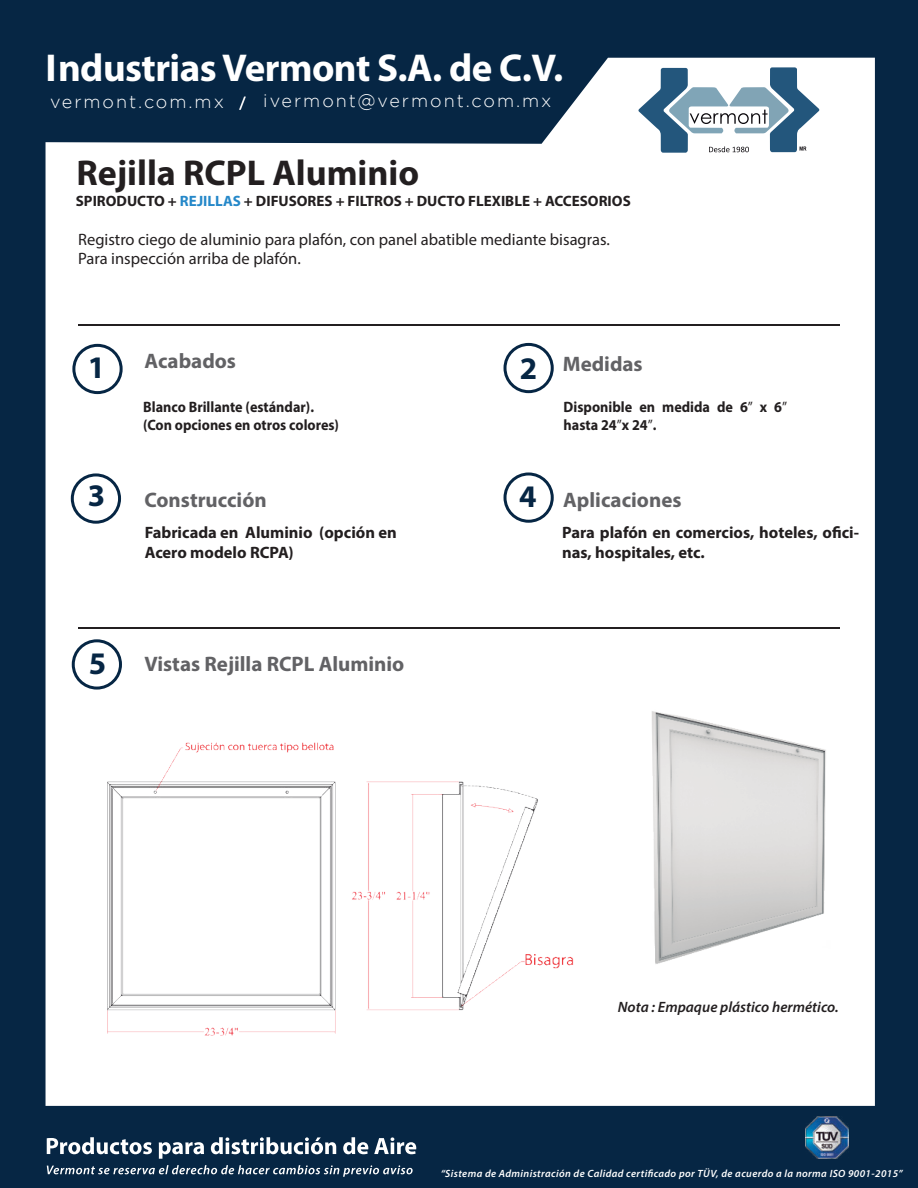
<style>
.page{position:relative;width:918px;height:1188px;background:#062644}
.page>*{position:absolute;margin:0;border:0;box-sizing:border-box;transform-origin:0 0}
.t1{font:700 39px "Myriad Pro";letter-spacing:-.015em;color:#fff}
.t2{font:700 36px "Myriad Pro";color:#231f20}
.t3{font:700 31.5px "Myriad Pro";color:#062644}
.t4{font:700 21px "Myriad Pro";color:#626265}
.t5{font:300 18px "Gotham";letter-spacing:.11em;color:#fff}
.t6{font:700 16.5px/19.8px "Myriad Pro";color:#231f20}
.t7{font:16.5px/19.8px "Myriad Pro";color:#231f20}
.t8{font:700 15.15px/18.1px "Myriad Pro";color:#231f20;scale:.94 1}
.t9{font:700 15px "Myriad Pro";color:#231f20}
.t10{font:italic 600 15px "Myriad Pro";color:#231f20}
.t11{font:italic 600 10.5px "Myriad Pro";letter-spacing:.035em;color:#fff}
.s1{font-family:"Myriad Pro";font-weight:400}
.s2{color:#2588c9}
.s3{font-weight:400}
.s4{font-size:31.5px;color:#062644}
</style>
<div class="page">
<div style="left:46px;top:58px;width:829px;height:1048px;background:#fff"></div>
<img style="left:45px;top:57px;width:731px;height:143px">
<div style="left:71px;top:473px;width:50px;height:51px;border:3px solid #062644;border-radius:50%"></div>
<hr style="left:78px;top:627px;width:761px;height:2px;background:#231f20">
<hr style="left:78px;top:324px;width:761px;height:2px;background:#231f20">
<div style="left:504px;top:343px;width:50px;height:50px;border:3px solid #062644;border-radius:50%"></div>
<div style="left:72px;top:344px;width:51px;height:50px;border:3px solid #062644;border-radius:50%"></div>
<div style="left:504px;top:472px;width:50px;height:51px;border:3px solid #062644;border-radius:50%"></div>
<svg style="left:638px;top:67px;width:182px;height:86px"></svg>
<div style="left:72px;top:639px;width:50px;height:51px;border:3px solid #062644;border-radius:50%"></div>
<img style="left:647px;top:704px;width:184px;height:263px">
<svg style="left:47px;top:1165px;width:366px;height:12px"></svg>
<svg style="left:47px;top:1137px;width:105px;height:17px"></svg>
<svg style="left:159px;top:1142px;width:45px;height:17px"></svg>
<svg style="left:211px;top:1137px;width:125px;height:17px"></svg>
<svg style="left:343px;top:1137px;width:25px;height:17px"></svg>
<svg style="left:374px;top:1137px;width:42px;height:17px"></svg>
<img style="left:806px;top:1116px;width:42px;height:43px">
<div style="left:83px;top:703px;width:520px;height:368px;background:#fff"></div>
<h1 class="t1" style="left:46px;top:53px;width:519px">Industrias Vermont S.A. de C.V.</h1>
<p class="t5" style="left:50px;top:95px;width:503px">vermont.com.mx <span class="s1">/</span> ivermont@vermont.com.mx</p>
<h2 class="t2" style="left:76px;top:159px;width:344px">Rejilla RCPL Aluminio</h2>
<p class="t9" style="left:76px;top:196px;width:556px">SPIRODUCTO + <span class="s2">REJILLAS</span> + DIFUSORES + FILTROS + DUCTO FLEXIBLE + ACCESORIOS</p>
<p class="t7" style="left:78px;top:230px;width:533px">Registro ciego de aluminio para plafón, con panel abatible mediante bisagras.<br>Para inspección arriba de plafón.</p>
<h3 class="t3" style="left:88px;top:356px;width:19px">1</h3>
<p class="t4" style="left:145px;top:353px;width:93px">Acabados</p>
<p class="t8" style="left:143px;top:399px;width:210px">Blanco Brillante (estándar). (Con opciones en otros colores)</p>
<h3 class="t3" style="left:520px;top:356px;width:19px">2</h3>
<p class="t4" style="left:563px;top:356px;width:81px">Medidas</p>
<p class="t8" style="left:564px;top:399px;width:239px">Disponible en medida de 6<span class="s3">”</span> x 6<span class="s3">” </span>hasta 24<span class="s3">”</span>x 24<span class="s3">”</span>.</p>
<h3 class="t3" style="left:88px;top:484px;width:19px">3</h3>
<p class="t4" style="left:144px;top:492px;width:124px">Construcción</p>
<p class="t6" style="left:145px;top:524px;width:254px">Fabricada en Aluminio (opción en<br>Acero modelo RCPA)</p>
<p class="t4" style="left:519px;top:492px;width:164px"><span class="s4">4</span> Aplicaciones</p>
<p class="t6" style="left:562px;top:524px;width:298px">Para plafón en comercios, hoteles, ofici&shy;nas, hospitales, etc.</p>
<h3 class="t3" style="left:89px;top:651px;width:19px">5</h3>
<p class="t4" style="left:145px;top:656px;width:261px">Vistas Rejilla RCPL Aluminio</p>
<p class="t10" style="left:618px;top:999px;width:222px">Nota : Empaque plástico hermético.</p>
<p class="t11" style="left:441px;top:1169px;width:463px">“Sistema de Administración de Calidad certificado por TÜV, de acuerdo a la norma ISO 9001-2015”</p>
</div>
